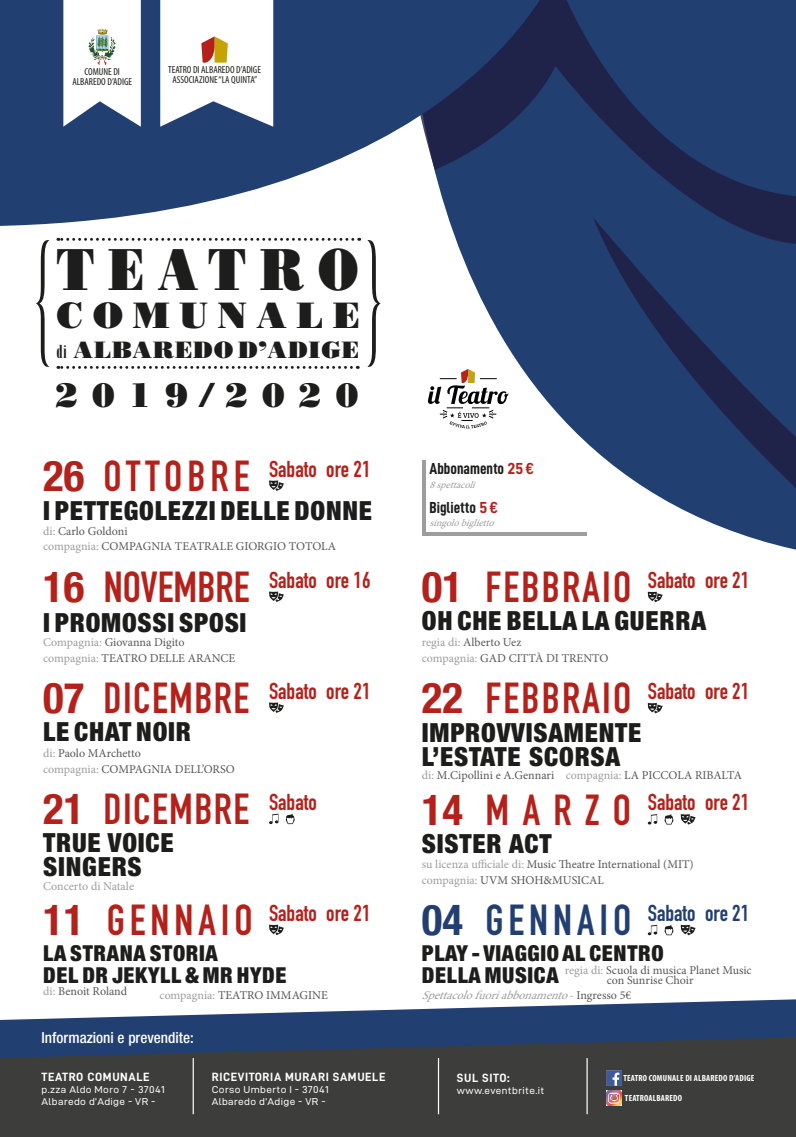
<style>
.page{position:relative;width:796px;height:1137px;background:#fff}
.page>*{position:absolute;margin:0;border:0;box-sizing:border-box;transform-origin:0 0}
.Didascalia02{font:58.96px "Bodoni Poster";letter-spacing:.285em;color:#1d1d1b;scale:.83 1}
.t1{font:700 42.76px "DIN Condensed";letter-spacing:.05em;color:#b4211b}
.t2{font:700 condensed 42.76px "Helvetica Neue";color:#b4211b}
.t3{font:700 42.76px "DIN Condensed";letter-spacing:.03em;color:#b4211b}
.t4{font:700 42.76px "DIN Condensed";letter-spacing:.115em;color:#b4211b}
.t5{font:700 42.76px "DIN Condensed";color:#b4211b}
.t6{font:700 42.76px "DIN Condensed";letter-spacing:.115em;color:#213f71}
.t7{font:700 condensed 42.76px "Helvetica Neue";color:#213f71}
.Didascalia02-2{font:36.6px "Bodoni Poster";letter-spacing:.27em;color:#1d1d1b}
.Didascalia02-3{font:34px "Bodoni Poster";letter-spacing:.41em;color:#1d1d1b}
.t8{font:900 condensed 26.4px "Helvetica Neue";letter-spacing:.03em;color:#1d1d1b}
.Didascalia02-4{font:23.6px "Bodoni Poster";letter-spacing:.04em;color:#1d1d1b}
.t9{font:700 22.68px "DIN Condensed";color:#b4211b}
.t10{font:700 22.68px "DIN Condensed";color:#213f71}
.t11{font:900 condensed 22px "Helvetica Neue";letter-spacing:.03em;color:#1d1d1b}
.t12{font:16px "D DIN Condensed Bold";color:#1d1d1b}
.t13{font:500 condensed 15.2px "Helvetica Neue";color:#fff}
.t14{font:12px "Minion Pro";color:#575756}
.t15{font:12px "D DIN Bold";letter-spacing:.05em;color:#fff}
.t16{font:italic 12px "Minion Pro";color:#9d9d9d}
.t17{font:12px "Minion Pro";color:#9d9d9d}
.Stile_di_paragrafo_1{font:condensed 10.2px "Myriad Pro";color:#1d1d1b}
.t18{font:10px "D DIN Exp";letter-spacing:.04em;color:#fff}
.t19{font:italic 10px "Minion Pro";color:#9d9d9d}
.Didascalia02-5{font:700 condensed 8.92px "Myriad Pro";letter-spacing:.02em;color:#fff}
.s1{font-family:"Bodoni Poster Compressed";font-size:18.16px}
.s2{color:#9d9d9d}
.s3{font-family:"D DIN Bold";color:#b4211b}
.s4{font-style:normal}
.s5{font-style:normal;color:#575756}
</style>
<div class="page">
<svg style="left:422px;top:245px;width:374px;height:305px"></svg>
<svg style="left:451px;top:198px;width:345px;height:47px;background:#223a68"></svg>
<svg style="left:0;top:0;width:562px;height:226px;fill:#213f71"></svg>
<svg style="left:551px;top:0;width:245px;height:198px;background:#203969"></svg>
<svg style="left:593px;top:217px;width:203px;height:310px;background:#304874"></svg>
<svg style="left:0;top:999px;width:796px;height:38px;fill:#213f71"></svg>
<svg style="left:0;top:1037px;width:796px;height:99px;background:#3a3d41"></svg>
<div style="left:422px;top:460px;width:165px;height:75px;background:linear-gradient(to right,#9d9d9d,#9d9d9d)"></div>
<div style="left:426px;top:456px;width:165px;height:75px;background:#fff"></div>
<svg style="left:36px;top:240px;width:13px;height:127px"></svg>
<svg style="left:368px;top:240px;width:12px;height:127px"></svg>
<svg style="left:58px;top:238px;width:295px;height:3px"></svg>
<svg style="left:58px;top:366px;width:293px;height:3px"></svg>
<svg style="left:269px;top:591px;width:15px;height:11px"></svg>
<svg style="left:269px;top:924px;width:15px;height:10px"></svg>
<svg style="left:648px;top:591px;width:15px;height:11px"></svg>
<svg style="left:648px;top:703px;width:15px;height:10px"></svg>
<svg style="left:269px;top:702px;width:15px;height:10px"></svg>
<svg style="left:681px;top:814px;width:15px;height:10px"></svg>
<svg style="left:681px;top:924px;width:15px;height:11px"></svg>
<svg style="left:269px;top:480px;width:15px;height:11px"></svg>
<svg style="left:664px;top:814px;width:9px;height:10px"></svg>
<svg style="left:664px;top:925px;width:9px;height:10px"></svg>
<svg style="left:286px;top:813px;width:9px;height:10px"></svg>
<svg style="left:648px;top:814px;width:9px;height:10px"></svg>
<svg style="left:648px;top:924px;width:9px;height:11px"></svg>
<svg style="left:269px;top:813px;width:9px;height:10px"></svg>
<hr style="left:193px;top:1057px;width:1px;height:56px;background:#fff">
<hr style="left:438px;top:1057px;width:1px;height:56px;background:#fff">
<hr style="left:586px;top:1057px;width:2px;height:56px;background:#fff">
<img style="left:606px;top:1069px;width:17px;height:17px">
<svg style="left:606px;top:1090px;width:16px;height:15px"></svg>
<svg style="left:63px;top:0;width:78px;height:127px"></svg>
<img style="left:88px;top:26px;width:29px;height:39px">
<svg style="left:160px;top:0;width:113px;height:127px"></svg>
<svg style="left:428px;top:369px;width:81px;height:59px"></svg>
<p class="Stile_di_paragrafo_1" style="left:85px;top:65px;width:37px">COMUNE DI</p>
<p class="Stile_di_paragrafo_1" style="left:72px;top:75px;width:61px">ALBAREDO D’ADIGE</p>
<p class="Stile_di_paragrafo_1" style="left:168px;top:63px;width:94px">TEATRO DI ALBAREDO D’ADIGE</p>
<p class="Stile_di_paragrafo_1" style="left:172px;top:74px;width:86px">ASSOCIAZIONE “LA QUINTA”</p>
<p class="Didascalia02" style="left:56px;top:233px;width:366px">TEATRO</p>
<p class="Didascalia02-2" style="left:56px;top:293px;width:305px">COMUNALE</p>
<p class="Didascalia02-4" style="left:56px;top:335px;width:304px"><span class="s1">di</span> ALBAREDO D’ADIGE</p>
<p class="Didascalia02-3" style="left:55px;top:374px;width:304px">2019/2020</p>
<p class="t2" style="left:43px;top:449px;width:43px">26</p>
<p class="t4" style="left:104px;top:447px;width:148px">OTTOBRE</p>
<p class="t9" style="left:269px;top:453px;width:103px">Sabato ore 21</p>
<p class="t8" style="left:43px;top:494px;width:330px">I PETTEGOLEZZI DELLE DONNE</p>
<p class="t14" style="left:43px;top:522px;width:86px"><span class="s2">di:</span> Carlo Goldoni</p>
<p class="t14" style="left:43px;top:538px;width:294px"><span class="s2">compagnia:</span> COMPAGNIA TEATRALE GIORGIO TOTOLA</p>
<p class="t2" style="left:43px;top:561px;width:43px">16</p>
<p class="t5" style="left:104px;top:558px;width:147px">NOVEMBRE</p>
<p class="t9" style="left:269px;top:564px;width:103px">Sabato ore 16</p>
<p class="t12" style="left:429px;top:459px;width:106px">Abbonamento <span class="s3">25€</span></p>
<p class="t12" style="left:429px;top:498px;width:70px">Biglietto <span class="s3">5€</span></p>
<p class="t19" style="left:429px;top:478px;width:52px">8spettacoli</p>
<p class="t19" style="left:429px;top:516px;width:71px">singolobiglietto</p>
<p class="t2" style="left:422px;top:561px;width:43px">01</p>
<p class="t1" style="left:485px;top:558px;width:147px">FEBBRAIO</p>
<p class="t9" style="left:648px;top:564px;width:103px">Sabato ore 21</p>
<p class="t8" style="left:43px;top:606px;width:205px">I PROMOSSI SPOSI</p>
<p class="t8" style="left:422px;top:604px;width:286px">OH CHE BELLA LA GUERRA</p>
<p class="t14" style="left:43px;top:634px;width:143px"><span class="s2">Compagnia:</span> Giovanna Digito</p>
<p class="t14" style="left:422px;top:634px;width:101px"><span class="s2">regia di:</span> Alberto Uez</p>
<p class="t14" style="left:43px;top:649px;width:194px"><span class="s2">compagnia:</span> TEATRO DELLE ARANCE</p>
<p class="t14" style="left:422px;top:649px;width:188px"><span class="s2">compagnia:</span> GAD CITTÀ DI TRENTO</p>
<p class="t2" style="left:43px;top:671px;width:43px">07</p>
<p class="t3" style="left:104px;top:669px;width:147px">DICEMBRE</p>
<p class="t9" style="left:269px;top:675px;width:103px">Sabato ore 21</p>
<p class="t2" style="left:422px;top:672px;width:43px">22</p>
<p class="t1" style="left:485px;top:669px;width:147px">FEBBRAIO</p>
<p class="t9" style="left:648px;top:675px;width:103px">Sabato ore 21</p>
<p class="t8" style="left:43px;top:715px;width:149px">LE CHAT NOIR</p>
<p class="t8" style="left:422px;top:715px;width:221px">IMPROVVISAMENTE</p>
<p class="t14" style="left:43px;top:744px;width:99px"><span class="s2">di:</span> Paolo MArchetto</p>
<p class="t14" style="left:43px;top:760px;width:193px"><span class="s2">compagnia:</span> COMPAGNIA DELL’ORSO</p>
<p class="t8" style="left:422px;top:740px;width:200px">L’ESTATE SCORSA</p>
<p class="t14" style="left:422px;top:766px;width:134px"><span class="s2">di:</span> M.Cipollini e A.Gennari</p>
<p class="t14" style="left:566px;top:766px;width:178px"><span class="s2">compagnia:</span> LA PICCOLA RIBALTA</p>
<p class="t2" style="left:43px;top:782px;width:43px">21</p>
<p class="t3" style="left:104px;top:780px;width:147px">DICEMBRE</p>
<p class="t9" style="left:269px;top:786px;width:49px">Sabato</p>
<p class="t2" style="left:422px;top:783px;width:43px">14</p>
<p class="t1" style="left:485px;top:780px;width:147px">MARZO</p>
<p class="t9" style="left:648px;top:786px;width:103px">Sabato ore 21</p>
<p class="t8" style="left:43px;top:826px;width:132px">TRUE VOICE</p>
<p class="t8" style="left:43px;top:850px;width:100px">SINGERS</p>
<p class="t17" style="left:43px;top:877px;width:92px">Concerto di Natale</p>
<p class="t8" style="left:422px;top:827px;width:131px">SISTER ACT</p>
<p class="t14" style="left:422px;top:856px;width:273px"><span class="s2">su licenza ufficiale di:</span> Music Theatre International (MIT)</p>
<p class="t14" style="left:422px;top:872px;width:184px"><span class="s2">compagnia:</span> UVM SHOH&amp;MUSICAL</p>
<p class="t2" style="left:43px;top:893px;width:43px">11</p>
<p class="t4" style="left:107px;top:891px;width:147px">GENNAIO</p>
<p class="t9" style="left:269px;top:897px;width:103px">Sabato ore 21</p>
<p class="t7" style="left:422px;top:894px;width:43px">04</p>
<p class="t6" style="left:485px;top:891px;width:147px">GENNAIO</p>
<p class="t10" style="left:648px;top:897px;width:103px">Sabato ore 21</p>
<p class="t11" style="left:43px;top:939px;width:176px">LA STRANA STORIA</p>
<p class="t11" style="left:422px;top:939px;width:243px">PLAY - VIAGGIO AL CENTRO</p>
<p class="t14" style="left:565px;top:961px;width:189px"><span class="s2">regia di:</span> Scuola di musica Planet Music</p>
<p class="t14" style="left:607px;top:972px;width:88px">con Sunrise Choir</p>
<p class="t11" style="left:43px;top:961px;width:245px">DEL DR JEKYLL &amp; MR HYDE</p>
<p class="t11" style="left:422px;top:961px;width:138px">DELLA MUSICA</p>
<p class="t14" style="left:43px;top:982px;width:85px"><span class="s2">di:</span> Benoit Roland</p>
<p class="t16" style="left:422px;top:986px;width:211px">Spettacolofuoriabbonamento<span class="s4">-</span> <span class="s5">I n g r e s s o 5 €</span></p>
<p class="t14" style="left:160px;top:986px;width:170px"><span class="s2">compagnia:</span> TEATRO IMMAGINE</p>
<p class="t13" style="left:42px;top:1028px;width:154px">Informazioni e prevendite:</p>
<p class="t15" style="left:42px;top:1069px;width:110px">TEATRO COMUNALE</p>
<p class="t18" style="left:42px;top:1083px;width:125px">p.zza Aldo Moro 7 - 37041</p>
<p class="t18" style="left:42px;top:1095px;width:115px">Albaredo d’Adige - VR -</p>
<p class="t15" style="left:212px;top:1069px;width:175px">RICEVITORIA MURARI SAMUELE</p>
<p class="t18" style="left:212px;top:1083px;width:118px">Corso Umberto I - 37041</p>
<p class="t18" style="left:212px;top:1095px;width:115px">Albaredo d’Adige - VR -</p>
<p class="t15" style="left:457px;top:1071px;width:54px">SUL SITO:</p>
<p class="t18" style="left:457px;top:1085px;width:89px">www.eventbrite.it</p>
<p class="Didascalia02-5" style="left:623px;top:1072px;width:132px">TEATRO COMUNALE DI ALBAREDO D’ADIGE</p>
<p class="Didascalia02-5" style="left:625px;top:1092px;width:59px">TEATROALBAREDO</p>
</div>
